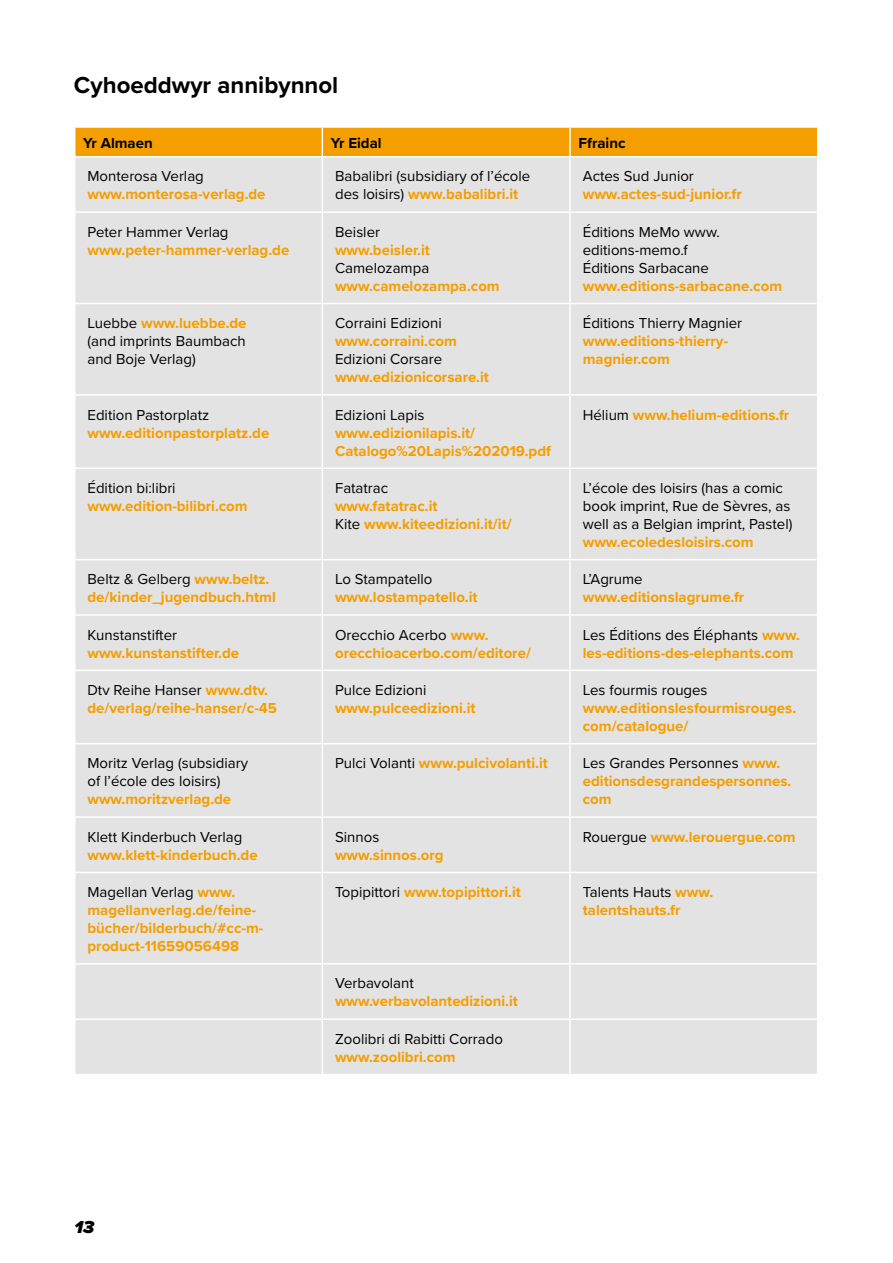
<style>
.page{position:relative;width:893px;height:1263px;background:#fff}
.page>*{position:absolute;margin:0;border:0;box-sizing:border-box;transform-origin:0 0}
.t1{font:700 24px "Proxima Nova";color:#000}
.t2{font:italic 900 18px "Proxima Nova";color:#000}
.t3{font:700 15px/18px "Proxima Nova";color:#f59e00}
.t4{font:15px/18px "Proxima Nova";color:#000}
.t5{font:700 15px "Proxima Nova";color:#000}
.s1{font-weight:700;color:#f59e00}
.s2{font-weight:400;color:#000}
</style>
<div class="page">
<div style="left:75px;top:157px;width:742px;height:917px;background:#e3e3e3"></div>
<div style="left:74px;top:127px;width:744px;height:29px;background:#f59e00"></div>
<hr style="left:322px;top:157px;width:1px;height:54px;background:#fff">
<hr style="left:569px;top:157px;width:2px;height:54px;background:#fff">
<hr style="left:74px;top:211px;width:248px;height:2px;background:#fff">
<hr style="left:322px;top:211px;width:248px;height:2px;background:#fff">
<hr style="left:322px;top:213px;width:1px;height:90px;background:#fff">
<hr style="left:570px;top:211px;width:248px;height:2px;background:#fff">
<hr style="left:569px;top:213px;width:2px;height:90px;background:#fff">
<hr style="left:74px;top:303px;width:248px;height:1px;background:#fff">
<hr style="left:322px;top:303px;width:248px;height:1px;background:#fff">
<hr style="left:322px;top:304px;width:1px;height:90px;background:#fff">
<hr style="left:570px;top:303px;width:248px;height:1px;background:#fff">
<hr style="left:569px;top:304px;width:2px;height:90px;background:#fff">
<hr style="left:74px;top:394px;width:248px;height:2px;background:#fff">
<hr style="left:322px;top:394px;width:248px;height:2px;background:#fff">
<hr style="left:322px;top:396px;width:1px;height:71px;background:#fff">
<hr style="left:570px;top:394px;width:248px;height:2px;background:#fff">
<hr style="left:569px;top:396px;width:2px;height:71px;background:#fff">
<hr style="left:74px;top:467px;width:248px;height:2px;background:#fff">
<hr style="left:322px;top:467px;width:248px;height:2px;background:#fff">
<hr style="left:322px;top:469px;width:1px;height:90px;background:#fff">
<hr style="left:570px;top:467px;width:248px;height:2px;background:#fff">
<hr style="left:569px;top:469px;width:2px;height:90px;background:#fff">
<hr style="left:74px;top:559px;width:248px;height:1px;background:#fff">
<hr style="left:322px;top:559px;width:248px;height:1px;background:#fff">
<hr style="left:322px;top:560px;width:1px;height:54px;background:#fff">
<hr style="left:570px;top:559px;width:248px;height:1px;background:#fff">
<hr style="left:569px;top:560px;width:2px;height:54px;background:#fff">
<hr style="left:74px;top:614px;width:248px;height:2px;background:#fff">
<hr style="left:322px;top:614px;width:248px;height:2px;background:#fff">
<hr style="left:322px;top:616px;width:1px;height:54px;background:#fff">
<hr style="left:570px;top:614px;width:248px;height:2px;background:#fff">
<hr style="left:569px;top:616px;width:2px;height:54px;background:#fff">
<hr style="left:74px;top:670px;width:248px;height:1px;background:#fff">
<hr style="left:322px;top:670px;width:248px;height:1px;background:#fff">
<hr style="left:322px;top:671px;width:1px;height:72px;background:#fff">
<hr style="left:570px;top:670px;width:248px;height:1px;background:#fff">
<hr style="left:569px;top:671px;width:2px;height:72px;background:#fff">
<hr style="left:74px;top:743px;width:248px;height:1px;background:#fff">
<hr style="left:322px;top:743px;width:248px;height:1px;background:#fff">
<hr style="left:322px;top:744px;width:1px;height:72px;background:#fff">
<hr style="left:570px;top:743px;width:248px;height:1px;background:#fff">
<hr style="left:569px;top:744px;width:2px;height:72px;background:#fff">
<hr style="left:74px;top:816px;width:248px;height:2px;background:#fff">
<hr style="left:322px;top:816px;width:248px;height:2px;background:#fff">
<hr style="left:322px;top:818px;width:1px;height:54px;background:#fff">
<hr style="left:570px;top:816px;width:248px;height:2px;background:#fff">
<hr style="left:569px;top:818px;width:2px;height:54px;background:#fff">
<hr style="left:74px;top:872px;width:248px;height:1px;background:#fff">
<hr style="left:322px;top:872px;width:248px;height:1px;background:#fff">
<hr style="left:322px;top:873px;width:1px;height:90px;background:#fff">
<hr style="left:570px;top:872px;width:248px;height:1px;background:#fff">
<hr style="left:569px;top:873px;width:2px;height:90px;background:#fff">
<hr style="left:74px;top:963px;width:248px;height:1px;background:#fff">
<hr style="left:322px;top:963px;width:248px;height:1px;background:#fff">
<hr style="left:322px;top:964px;width:1px;height:54px;background:#fff">
<hr style="left:570px;top:963px;width:248px;height:1px;background:#fff">
<hr style="left:569px;top:964px;width:2px;height:54px;background:#fff">
<hr style="left:74px;top:1018px;width:248px;height:2px;background:#fff">
<hr style="left:322px;top:1018px;width:248px;height:2px;background:#fff">
<hr style="left:322px;top:1020px;width:1px;height:54px;background:#fff">
<hr style="left:570px;top:1018px;width:248px;height:2px;background:#fff">
<hr style="left:569px;top:1020px;width:2px;height:54px;background:#fff">
<h1 class="t1" style="left:74px;top:67px;width:266px">Cyhoeddwyr annibynnol</h1>
<p class="t5" style="left:83px;top:132px;width:71px">Yr Almaen</p>
<p class="t5" style="left:331px;top:132px;width:52px">Yr Eidal</p>
<p class="t5" style="left:578px;top:132px;width:48px">Ffrainc</p>
<p class="t4" style="left:87px;top:167px;width:118px">Monterosa Verlag</p>
<p class="t3" style="left:87px;top:185px;width:180px">www.monterosa-verlag.de</p>
<p class="t4" style="left:335px;top:167px;width:197px">Babalibri (subsidiary of l’école des loisirs) <span class="s1">www.babalibri.it</span></p>
<p class="t4" style="left:583px;top:167px;width:113px">Actes Sud Junior</p>
<p class="t3" style="left:583px;top:185px;width:161px">www.actes-sud-junior.fr</p>
<p class="t4" style="left:87px;top:222px;width:143px">Peter Hammer Verlag</p>
<p class="t3" style="left:87px;top:240px;width:203px">www.peter-hammer-verlag.de</p>
<p class="t4" style="left:335px;top:222px;width:46px">Beisler</p>
<p class="t3" style="left:335px;top:240px;width:96px">www.beisler.it</p>
<p class="t4" style="left:335px;top:258px;width:96px">Camelozampa</p>
<p class="t3" style="left:335px;top:276px;width:166px">www.camelozampa.com</p>
<p class="t4" style="left:87px;top:313px;width:161px;text-align:justify">Luebbe <span class="s1">www.luebbe.de </span>(and imprints Baumbach and Boje Verlag)</p>
<p class="t4" style="left:335px;top:313px;width:108px">Corraini Edizioni</p>
<p class="t3" style="left:335px;top:332px;width:123px">www.corraini.com</p>
<p class="t4" style="left:335px;top:349px;width:109px">Edizioni Corsare</p>
<p class="t3" style="left:335px;top:368px;width:155px">www.edizionicorsare.it</p>
<p class="t4" style="left:87px;top:405px;width:123px">Edition Pastorplatz</p>
<p class="t3" style="left:87px;top:423px;width:183px">www.editionpastorplatz.de</p>
<p class="t4" style="left:87px;top:478px;width:90px">Édition bi:libri</p>
<p class="t3" style="left:87px;top:496px;width:162px">www.edition-bilibri.com</p>
<p class="t4" style="left:335px;top:405px;width:91px">Edizioni Lapis</p>
<p class="t3" style="left:335px;top:423px;width:217px">www.edizionilapis.it/<br>Catalogo%20Lapis%202019.pdf</p>
<p class="t4" style="left:335px;top:478px;width:55px">Fatatrac</p>
<p class="t3" style="left:335px;top:496px;width:178px">www.fatatrac.it<br><span class="s2">Kite</span> www.kiteedizioni.it/it/</p>
<p class="t3" style="left:87px;top:570px;width:190px"><span class="s2">Beltz &amp; Gelberg</span> www.beltz. de/kinder_jugendbuch.html</p>
<p class="t4" style="left:335px;top:570px;width:99px">Lo Stampatello</p>
<p class="t3" style="left:335px;top:588px;width:144px">www.lostampatello.it</p>
<p class="t4" style="left:583px;top:222px;width:137px">Éditions MeMo www. editions-memo.f<br>Éditions Sarbacane</p>
<p class="t3" style="left:583px;top:276px;width:201px">www.editions-sarbacane.com</p>
<p class="t4" style="left:583px;top:313px;width:161px">Éditions Thierry Magnier</p>
<p class="t3" style="left:583px;top:332px;width:147px">www.editions-thierry&shy;magnier.com</p>
<p class="t3" style="left:583px;top:405px;width:208px"><span class="s2">Hélium</span> www.helium-editions.fr</p>
<p class="t4" style="left:583px;top:478px;width:211px">L’école des loisirs (has a comic book imprint, Rue de Sèvres, as well as a Belgian imprint, Pastel)</p>
<p class="t3" style="left:583px;top:532px;width:172px">www.ecoledesloisirs.com</p>
<p class="t4" style="left:583px;top:570px;width:61px">L’Agrume</p>
<p class="t3" style="left:583px;top:588px;width:163px">www.editionslagrume.fr</p>
<p class="t4" style="left:87px;top:625px;width:91px">Kunstanstifter</p>
<p class="t3" style="left:87px;top:643px;width:153px">www.kunstanstifter.de</p>
<p class="t3" style="left:335px;top:625px;width:197px"><span class="s2">Orecchio Acerbo</span> www. orecchioacerbo.com/editore/</p>
<p class="t3" style="left:583px;top:625px;width:219px"><span class="s2">Les Éditions des Éléphants</span> www. les-editions-des-elephants.com</p>
<p class="t3" style="left:87px;top:681px;width:191px"><span class="s2">Dtv Reihe Hanser</span> www.dtv. de/verlag/reihe-hanser/c-45</p>
<p class="t4" style="left:335px;top:680px;width:93px">Pulce Edizioni</p>
<p class="t3" style="left:335px;top:699px;width:142px">www.pulceedizioni.it</p>
<p class="t4" style="left:583px;top:680px;width:126px">Les fourmis rouges</p>
<p class="t3" style="left:583px;top:699px;width:215px">www.editionslesfourmisrouges. com/catalogue/</p>
<p class="t4" style="left:87px;top:754px;width:162px">Moritz Verlag (subsidiary of l’école des loisirs)</p>
<p class="t3" style="left:87px;top:790px;width:145px">www.moritzverlag.de</p>
<p class="t4" style="left:87px;top:827px;width:156px">Klett Kinderbuch Verlag</p>
<p class="t3" style="left:87px;top:845px;width:172px">www.klett-kinderbuch.de</p>
<p class="t3" style="left:335px;top:754px;width:214px"><span class="s2">Pulci Volanti</span> www.pulcivolanti.it</p>
<p class="t3" style="left:583px;top:754px;width:210px"><span class="s2">Les Grandes Personnes</span> www. editionsdesgrandespersonnes. com</p>
<p class="t4" style="left:335px;top:827px;width:46px">Sinnos</p>
<p class="t3" style="left:335px;top:845px;width:110px">www.sinnos.org</p>
<p class="t3" style="left:583px;top:827px;width:214px"><span class="s2">Rouergue</span> www.lerouergue.com</p>
<p class="t3" style="left:87px;top:883px;width:177px"><span class="s2">Magellan Verlag</span> www. magellanverlag.de/feine&shy;bücher/bilderbuch/#cc-m&shy;product-11659056498</p>
<p class="t3" style="left:335px;top:883px;width:187px"><span class="s2">Topipittori</span> www.topipittori.it</p>
<p class="t3" style="left:583px;top:883px;width:132px"><span class="s2">Talents Hauts</span> www. talentshauts.fr</p>
<p class="t4" style="left:335px;top:974px;width:80px">Verbavolant</p>
<p class="t3" style="left:335px;top:992px;width:184px">www.verbavolantedizioni.it</p>
<p class="t4" style="left:335px;top:1029px;width:169px">Zoolibri di Rabitti Corrado</p>
<p class="t3" style="left:335px;top:1047px;width:122px">www.zoolibri.com</p>
<p class="t2" style="left:74px;top:1213px;width:21px">13</p>
</div>
